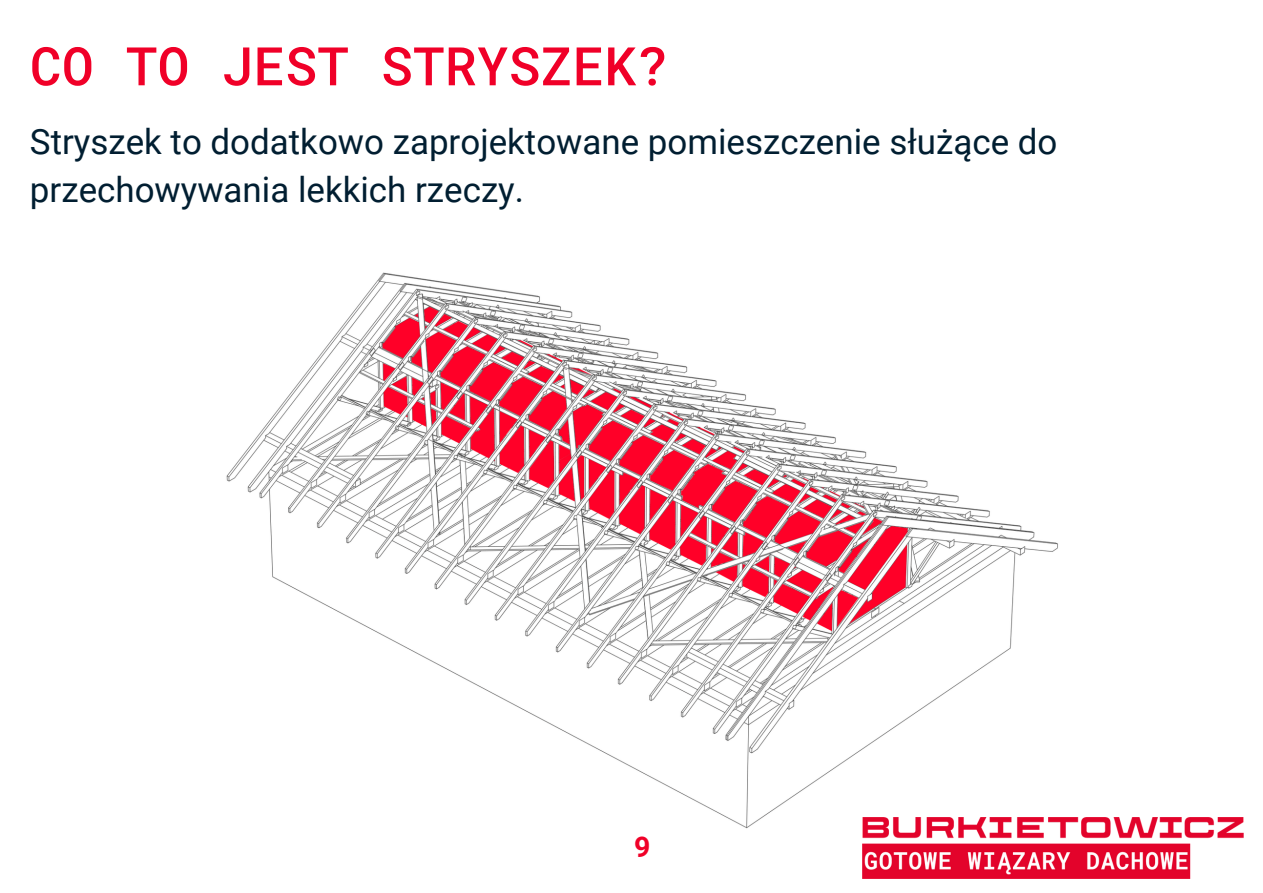
<style>
.page{position:relative;width:1263px;height:893px;background:#fff}
.page>*{position:absolute;margin:0;border:0;box-sizing:border-box;transform-origin:0 0}
.t1{font:500 53.18px "Roboto Mono";color:#f00028}
.t2{font:34.95px/48.2px "Roboto";color:#011e31}
.t3{font:700 28.5px "Roboto";color:#f00028}
</style>
<div class="page">
<img style="left:226px;top:272px;width:832px;height:557px">
<img style="left:862px;top:817px;width:382px;height:61px">
<p class="t1" style="left:30px;top:30px;width:640px">CO TO JEST STRYSZEK?</p>
<p class="t2" style="left:30px;top:118px;width:1029px">Stryszek to dodatkowo zaprojektowane pomieszczenie służące do przechowywania lekkich rzeczy.</p>
<p class="t3" style="left:634px;top:830px;width:18px">9</p>
</div>
